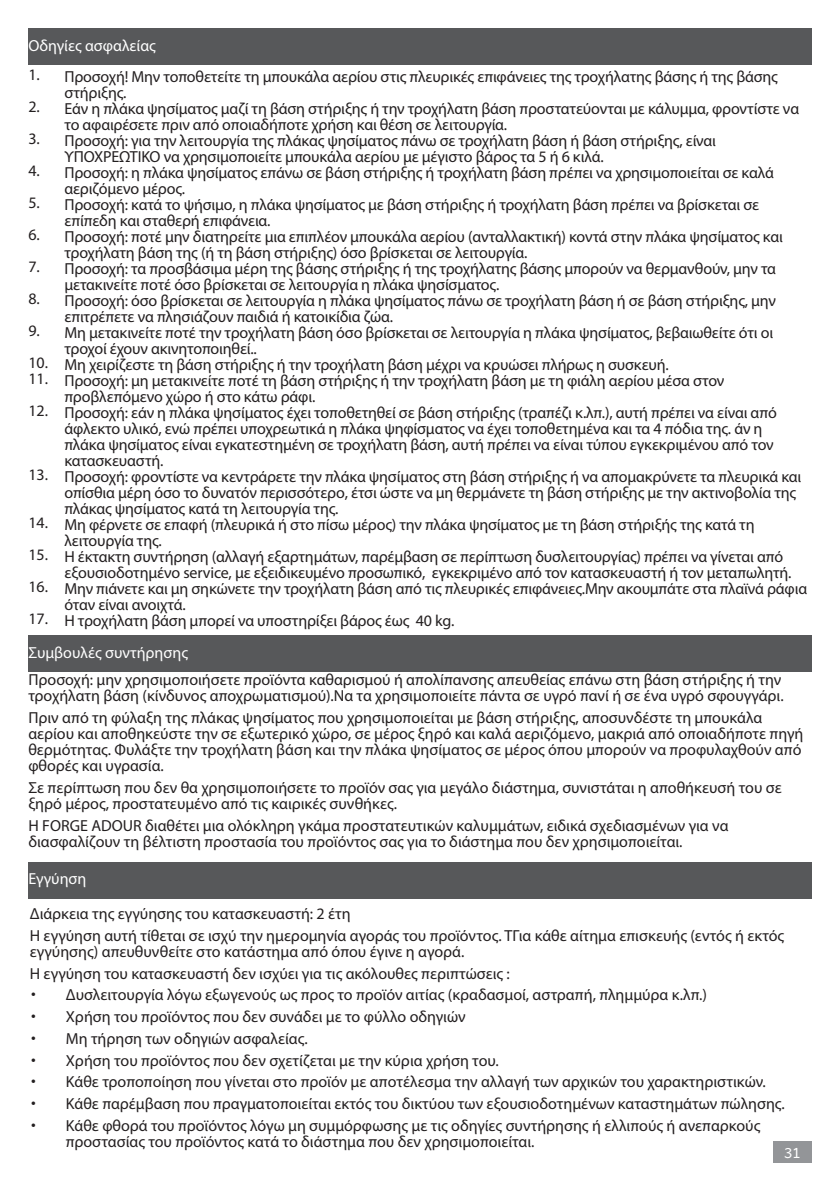
<style>
.page{position:relative;width:840px;height:1191px;background:#fff}
.page>*{position:absolute;margin:0;border:0;box-sizing:border-box;transform-origin:0 0}
.t1{font:16px/16px "Myriad Pro";letter-spacing:-.01em;color:#231f20}
.Normal_Text_Bold{font:16px "Myriad Pro";color:#fff}
.t2{font:14px "Andika";color:#fff}
.s1{font-family:"Andika"}
</style>
<div class="page">
<div style="left:772px;top:1141px;width:39px;height:21px;background:#939598"></div>
<div style="left:28px;top:28px;width:783px;height:37px;background:#57585a"></div>
<div style="left:28px;top:635px;width:783px;height:37px;background:#57585a"></div>
<div style="left:28px;top:862px;width:783px;height:37px;background:#57585a"></div>
<p class="Normal_Text_Bold" style="left:28px;top:36px;width:129px">Οδηγίες ασφαλείας</p>
<p class="t1" style="left:64px;top:68px;width:714px;text-indent:-36px">1. Προσοχή! Μην τοποθετείτε τη μπουκάλα αερίου στις πλευρικές επιφάνειες της τροχήλατης βάσης ή της βάσης στήριξης.</p>
<p class="t1" style="left:64px;top:100px;width:735px;text-indent:-36px">2. Εάν η πλάκα ψησίματος μαζί τη βάση στήριξης ή την τροχήλατη βάση προστατεύονται με κάλυμμα, φροντίστε να το αφαιρέσετε πριν από οποιαδήποτε χρήση και θέση σε λειτουργία.</p>
<p class="t1" style="left:64px;top:132px;width:652px;text-indent:-36px">3. Προσοχή: για την λειτουργία της πλάκας ψησίματος πάνω σε τροχήλατη βάση ή βάση στήριξης, είναι<br>ΥΠΟΧΡΕΩΤΙΚΟ να χρησιμοποιείτε μπουκάλα αερίου με μέγιστο βάρος τα 5 ή 6 κιλά.</p>
<p class="t1" style="left:64px;top:164px;width:710px;text-indent:-36px">4. Προσοχή: η πλάκα ψησίματος επάνω σε βάση στήριξης ή τροχήλατη βάση πρέπει να χρησιμοποιείται σε καλά αεριζόμενο μέρος.</p>
<p class="t1" style="left:64px;top:196px;width:696px;text-indent:-36px">5. Προσοχή: κατά το ψήσιμο, η πλάκα ψησίματος με βάση στήριξης ή τροχήλατη βάση πρέπει να βρίσκεται σε επίπεδη και σταθερή επιφάνεια.</p>
<p class="t1" style="left:64px;top:228px;width:719px;text-indent:-36px">6. Προσοχή: ποτέ μην διατηρείτε μια επιπλέον μπουκάλα αερίου (ανταλλακτική) κοντά στην πλάκα ψησίματος και τροχήλατη βάση της (ή τη βάση στήριξης) όσο βρίσκεται σε λειτουργία.</p>
<p class="t1" style="left:64px;top:260px;width:712px;text-indent:-36px">7. Προσοχή: τα προσβάσιμα μέρη της βάσης στήριξης ή της τροχήλατης βάσης μπορούν να θερμανθούν, μην τα μετακινείτε ποτέ όσο βρίσκεται σε λειτουργία η πλάκα ψησίσματος.</p>
<p class="t1" style="left:64px;top:292px;width:712px;text-indent:-36px">8. Προσοχή: όσο βρίσκεται σε λειτουργία η πλάκα ψησίματος πάνω σε τροχήλατη βάση ή σε βάση στήριξης, μην επιτρέπετε να πλησιάζουν παιδιά ή κατοικίδια ζώα.</p>
<p class="t1" style="left:64px;top:324px;width:709px;text-indent:-36px">9. Μη μετακινείτε ποτέ την τροχήλατη βάση όσο βρίσκεται σε λειτουργία η πλάκα ψησίματος, βεβαιωθείτε ότι οι τροχοί έχουν ακινητοποιηθεί..</p>
<p class="t1" style="left:28px;top:356px;width:641px">10. Μη χειρίζεστε τη βάση στήριξης ή την τροχήλατη βάση μέχρι να κρυώσει πλήρως η συσκευή.</p>
<p class="t1" style="left:64px;top:372px;width:661px;text-indent:-36px">11. Προσοχή: μη μετακινείτε ποτέ τη βάση στήριξης ή την τροχήλατη βάση με τη φιάλη αερίου μέσα στον προβλεπόμενο χώρο ή στο κάτω ράφι.</p>
<p class="t1" style="left:64px;top:404px;width:713px;text-indent:-36px">12. Προσοχή: εάν η πλάκα ψησίματος έχει τοποθετηθεί σε βάση στήριξης (τραπέζι κ.λπ.), αυτή πρέπει να είναι από άφλεκτο υλικό, ενώ πρέπει υποχρεωτικά η πλάκα ψηφίσματος να έχει τοποθετημένα και τα 4 πόδια της. άν η πλάκα ψησίματος είναι εγκατεστημένη σε τροχήλατη βάση, αυτή πρέπει να είναι τύπου εγκεκριμένου από τον κατασκευαστή.</p>
<p class="t1" style="left:64px;top:468px;width:738px;text-indent:-36px">13. Προσοχή: φροντίστε να κεντράρετε την πλάκα ψησίματος στη βάση στήριξης ή να απομακρύνετε τα πλευρικά και οπίσθια μέρη όσο το δυνατόν περισσότερο, έτσι ώστε να μη θερμάνετε τη βάση στήριξης με την ακτινοβολία της πλάκας ψησίματος κατά τη λειτουργία της.</p>
<p class="t1" style="left:64px;top:516px;width:691px;text-indent:-36px">14. Μη φέρνετε σε επαφή (πλευρικά ή στο πίσω μέρος) την πλάκα ψησίματος με τη βάση στήριξής της κατά τη λειτουργία της.</p>
<p class="t1" style="left:64px;top:548px;width:728px;text-indent:-36px">15. Η έκτακτη συντήρηση (αλλαγή εξαρτημάτων, παρέμβαση σε περίπτωση δυσλειτουργίας) πρέπει να γίνεται από εξουσιοδοτημένο service, με εξειδικευμένο προσωπικό, εγκεκριμένο από τον κατασκευαστή ή τον μεταπωλητή.</p>
<p class="t1" style="left:64px;top:580px;width:743px;text-indent:-36px">16. Μην πιάνετε και μη σηκώνετε την τροχήλατη βάση από τις πλευρικές επιφάνειες.Μην ακουμπάτε στα πλαϊνά ράφια όταν είναι ανοιχτά.</p>
<p class="t1" style="left:28px;top:612px;width:427px">17. Η τροχήλατη βάση μπορεί να υποστηρίξει βάρος έως 40 kg.</p>
<p class="Normal_Text_Bold" style="left:28px;top:642px;width:161px">Συμβουλές συντήρησης</p>
<p class="t1" style="left:28px;top:672px;width:756px">Προσοχή: μην χρησιμοποιήσετε προϊόντα καθαρισμού ή απολίπανσης απευθείας επάνω στη βάση στήριξης ή την τροχήλατη βάση (κίνδυνος αποχρωματισμού).Να τα χρησιμοποιείτε πάντα σε υγρό πανί ή σε ένα υγρό σφουγγάρι.</p>
<p class="t1" style="left:28px;top:709px;width:776px">Πριν από τη φύλαξη της πλάκας ψησίματος που χρησιμοποιείται με βάση στήριξης, αποσυνδέστε τη μπουκάλα αερίου και αποθηκεύστε την σε εξωτερικό χώρο, σε μέρος ξηρό και καλά αεριζόμενο, μακριά από οποιαδήποτε πηγή θερμότητας. Φυλάξτε την τροχήλατη βάση και την πλάκα ψησίματος σε μέρος όπου μπορούν να προφυλαχθούν από φθορές και υγρασία.</p>
<p class="t1" style="left:28px;top:779px;width:754px">Σε περίπτωση που δεν θα χρησιμοποιήσετε το προϊόν σας για μεγάλο διάστημα, συνιστάται η αποθήκευσή του σε ξηρό μέρος, προστατευμένο από τις καιρικές συνθήκες.</p>
<p class="t1" style="left:28px;top:817px;width:701px">Η FORGE ADOUR διαθέτει μια ολόκληρη γκάμα προστατευτικών καλυμμάτων, ειδικά σχεδιασμένων για να διασφαλίζουν τη βέλτιστη προστασία του προϊόντος σας για το διάστημα που δεν χρησιμοποιείται.</p>
<p class="Normal_Text_Bold" style="left:28px;top:869px;width:59px">Εγγύηση</p>
<p class="t1" style="left:30px;top:905px;width:322px">Διάρκεια της εγγύησης του κατασκευαστή: 2 έτη</p>
<p class="t1" style="left:30px;top:927px;width:755px">Η εγγύηση αυτή τίθεται σε ισχύ την ημερομηνία αγοράς του προϊόντος. TΓια κάθε αίτημα επισκευής (εντός ή εκτός εγγύησης) απευθυνθείτε στο κατάστημα από όπου έγινε η αγορά.</p>
<p class="t1" style="left:30px;top:965px;width:481px">Η εγγύηση του κατασκευαστή δεν ισχύει για τις ακόλουθες περιπτώσεις :</p>
<p class="t1" style="left:30px;top:986px;width:678px"><span class="s1">•</span> Δυσλειτουργία λόγω εξωγενούς ως προς το προϊόν αιτίας (κραδασμοί, αστραπή, πλημμύρα κ.λπ.)</p>
<p class="t1" style="left:30px;top:1008px;width:437px"><span class="s1">•</span> Χρήση του προϊόντος που δεν συνάδει με το φύλλο οδηγιών</p>
<p class="t1" style="left:30px;top:1030px;width:279px"><span class="s1">•</span> Μη τήρηση των οδηγιών ασφαλείας.</p>
<p class="t1" style="left:30px;top:1051px;width:470px"><span class="s1">•</span> Χρήση του προϊόντος που δεν σχετίζεται με την κύρια χρήση του.</p>
<p class="t1" style="left:30px;top:1073px;width:737px"><span class="s1">•</span> Κάθε τροποποίηση που γίνεται στο προϊόν με αποτέλεσμα την αλλαγή των αρχικών του χαρακτηριστικών.</p>
<p class="t1" style="left:30px;top:1095px;width:756px"><span class="s1">•</span> Κάθε παρέμβαση που πραγματοποιείται εκτός του δικτύου των εξουσιοδοτημένων καταστημάτων πώλησης.</p>
<p class="t1" style="left:66px;top:1116px;width:695px;text-indent:-36px"><span class="s1">•</span> Κάθε φθορά του προϊόντος λόγω μη συμμόρφωσης με τις οδηγίες συντήρησης ή ελλιπούς ή ανεπαρκούς προστασίας του προϊόντος κατά το διάστημα που δεν χρησιμοποιείται.</p>
<p class="t2" style="left:783px;top:1145px;width:18px">31</p>
</div>
